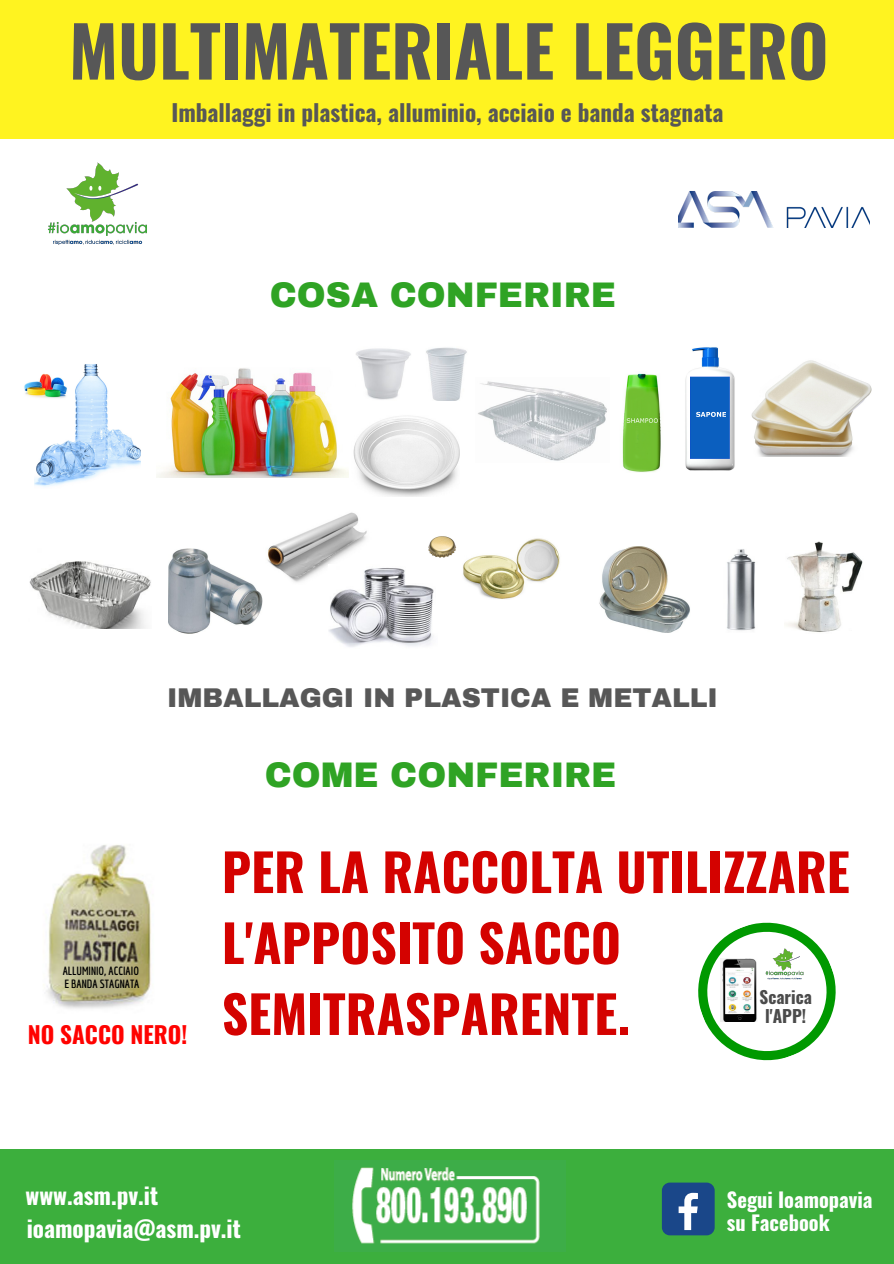
<style>
.page{position:relative;width:894px;height:1264px;background:#fff}
.page>*{position:absolute;margin:0;border:0;box-sizing:border-box;transform-origin:0 0}
.t1{font:700 69.6px "Oswald";color:#575757}
.t2{font:700 51.3px/70.9px "Oswald";color:#d40200}
.t3{font:900 34.8px "Archivo";color:#2fa324}
.t4{font:900 26.55px "Archivo";color:#575757}
.t5{font:700 23.25px "Oswald";color:#575757}
.t6{font:700 23.25px/32.5px "Oswald";color:#fff}
.t7{font:700 23.25px "Oswald";color:#ff0200}
.t8{font:700 20.4px/22.5px "Oswald";color:#fff}
.t9{font:700 17.1px/19.2px "Oswald";color:#4b4b4b;text-align:center}
.t10{font:700 11.7px/13.4px "Economica";color:#000}
</style>
<div class="page">
<div style="left:0;top:0;width:893px;height:138px;background:#fff320"></div>
<img style="left:353px;top:416px;width:106px;height:80px">
<img style="left:426px;top:347px;width:41px;height:54px">
<img style="left:751px;top:360px;width:121px;height:96px">
<img style="left:35px;top:364px;width:105px;height:123px">
<img style="left:24px;top:372px;width:43px;height:27px">
<img style="left:168px;top:549px;width:94px;height:84px">
<img style="left:599px;top:546px;width:91px;height:87px">
<img style="left:428px;top:536px;width:28px;height:22px">
<img style="left:463px;top:538px;width:97px;height:61px">
<img style="left:157px;top:368px;width:191px;height:109px">
<img style="left:257px;top:512px;width:110px;height:72px">
<img style="left:622px;top:373px;width:39px;height:99px">
<img style="left:685px;top:347px;width:50px;height:124px">
<img style="left:478px;top:381px;width:129px;height:80px">
<img style="left:328px;top:564px;width:106px;height:83px">
<img style="left:727px;top:549px;width:29px;height:82px">
<img style="left:29px;top:561px;width:122px;height:67px">
<img style="left:356px;top:348px;width:55px;height:52px">
<img style="left:786px;top:541px;width:76px;height:91px">
<svg style="left:698px;top:922px;width:138px;height:139px"></svg>
<img style="left:761px;top:945px;width:45px;height:37px">
<img style="left:720px;top:958px;width:37px;height:63px">
<img style="left:48px;top:162px;width:99px;height:83px">
<img style="left:678px;top:191px;width:190px;height:36px">
<div style="left:0;top:1149px;width:893px;height:114px;background:#3caf3d"></div>
<img style="left:334px;top:1160px;width:231px;height:91px">
<div style="left:661px;top:1182px;width:53px;height:53px;background:#1a4789;border-radius:8px"></div>
<svg style="left:678px;top:1192px;width:19px;height:37px"></svg>
<img style="left:46px;top:844px;width:105px;height:165px">
<h1 class="t1" style="left:69px;top:-3px;width:760px">MULTIMATERIALE LEGGERO</h1>
<p class="t5" style="left:171px;top:94px;width:553px">Imballaggi in plastica, alluminio, acciaio e banda stagnata</p>
<p class="t3" style="left:270px;top:276px;width:347px">COSA CONFERIRE</p>
<p class="t4" style="left:167px;top:684px;width:552px">IMBALLAGGI IN PLASTICA E METALLI</p>
<p class="t10" style="left:63px;top:963px;width:78px">ALLUMINIO, ACCIAIO<br>E BANDA STAGNATA</p>
<p class="t7" style="left:28px;top:1015px;width:161px">NO SACCO NERO!</p>
<p class="t3" style="left:264px;top:756px;width:353px">COME CONFERIRE</p>
<p class="t2" style="left:222px;top:834px;width:629px">PER LA RACCOLTA UTILIZZARE<br>L'APPOSITO SACCO<br>SEMITRASPARENTE.</p>
<p class="t9" style="left:759px;top:986px;width:54px">Scarica l'APP!</p>
<p class="t6" style="left:26px;top:1178px;width:217px">www.asm.pv.it ioamopavia@asm.pv.it</p>
<p class="t8" style="left:726px;top:1187px;width:147px">Segui Ioamopavia su Facebook</p>
</div>
